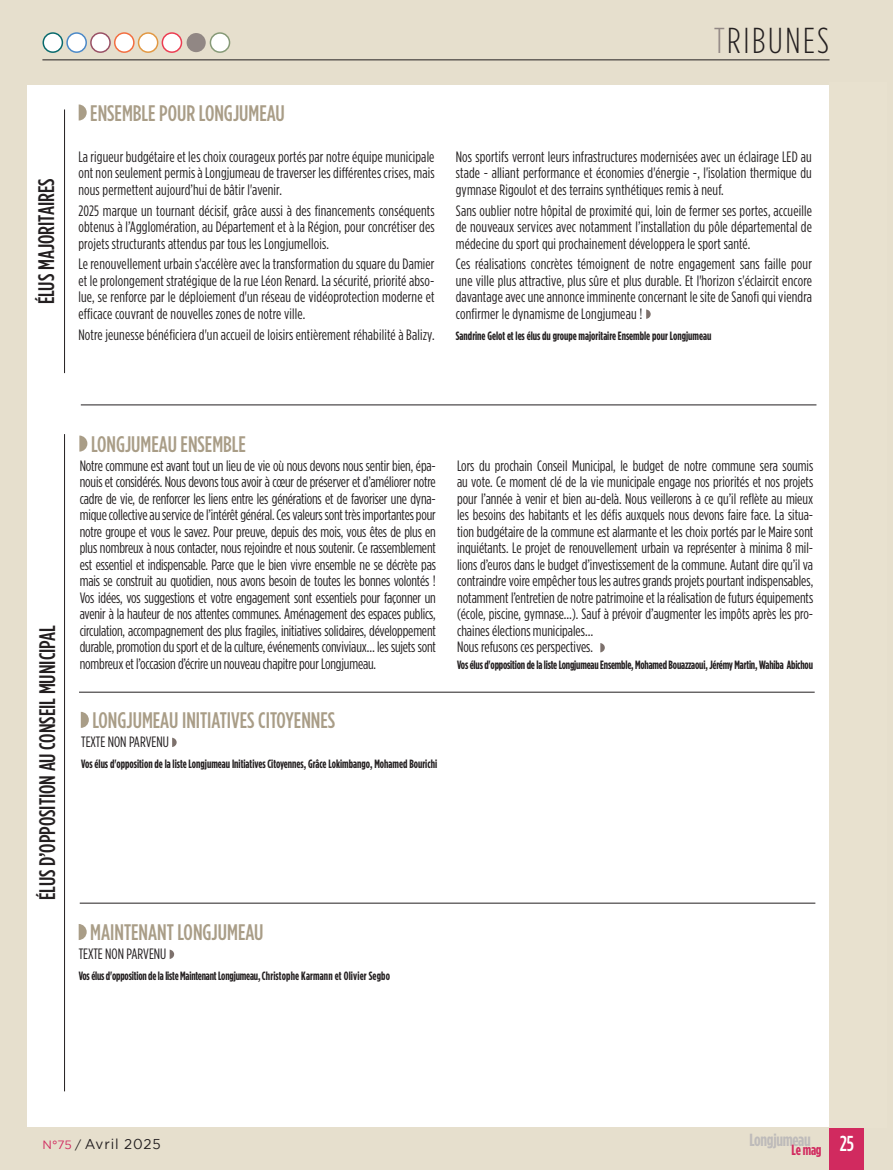
<style>
.page{position:relative;width:893px;height:1170px;background:#fff}
.page>*{position:absolute;margin:0;border:0;box-sizing:border-box;transform-origin:0 0}
.t1{font:300 36px "Gotham Condensed";letter-spacing:.07em;color:#231f20}
.t2{font:500 22.5px "Gotham Condensed";color:#a99d87}
.t3{font:500 22.5px "Gotham Condensed";color:#231f20}
.t4{font:700 17.55px "Gotham Condensed";letter-spacing:-.02em;color:#bebbba}
.Texte_courant{font:15px/16.5px "Gotham Condensed";letter-spacing:.01em;color:#231f20;text-align:justify}
.t5{font:700 14.85px "Gotham Condensed";color:#d12a5f}
.t6{font:14.25px "Gotham";letter-spacing:.06em;color:#231f20;scale:.95 1}
.Texte_courant-2{font:700 12px "Gotham Condensed";color:#231f20;scale:.95 1}
.s1{color:#918784}
.s2{font-size:12px;color:#d12a5f}
.s3{font-size:12px}
</style>
<div class="page">
<hr style="left:81px;top:404px;width:735px;height:1px;background:#231f20">
<hr style="left:64px;top:434px;width:1px;height:657px;background:#231f20">
<hr style="left:64px;top:109px;width:1px;height:264px;background:#231f20">
<hr style="left:80px;top:902px;width:735px;height:1px;background:#231f20">
<hr style="left:79px;top:691px;width:736px;height:1px;background:#231f20">
<svg style="left:79px;top:435px;width:8px;height:16px"></svg>
<svg style="left:81px;top:711px;width:8px;height:16px"></svg>
<svg style="left:79px;top:924px;width:8px;height:15px"></svg>
<svg style="left:600px;top:643px;width:5px;height:9px"></svg>
<svg style="left:172px;top:737px;width:5px;height:10px"></svg>
<svg style="left:170px;top:949px;width:4px;height:9px"></svg>
<svg style="left:79px;top:104px;width:8px;height:16px"></svg>
<svg style="left:646px;top:309px;width:5px;height:10px"></svg>
<div style="left:875px;top:82px;width:18px;height:1045px;background:#e6dfcd"></div>
<div style="left:0;top:1127px;width:893px;height:42px;background:#e6dfcd"></div>
<div style="left:0;top:0;width:893px;height:85px;background:#e6dfcd"></div>
<hr style="left:42px;top:60px;width:787px;height:1px;background:#231f20">
<div style="left:43px;top:33px;width:19px;height:19px;background:#fff;border-radius:50%"></div>
<div style="left:43px;top:32px;width:20px;height:21px;border:2px solid #096a6d;border-radius:50%"></div>
<div style="left:67px;top:33px;width:19px;height:19px;background:#fff;border-radius:50%"></div>
<div style="left:66px;top:32px;width:21px;height:21px;border:2px solid #4b89c8;border-radius:50%"></div>
<div style="left:91px;top:33px;width:19px;height:19px;background:#fff;border-radius:50%"></div>
<div style="left:90px;top:32px;width:21px;height:21px;border:2px solid #995065;border-radius:50%"></div>
<div style="left:115px;top:33px;width:19px;height:19px;background:#fff;border-radius:50%"></div>
<div style="left:114px;top:32px;width:21px;height:21px;border:2px solid #f36e40;border-radius:50%"></div>
<div style="left:139px;top:33px;width:19px;height:19px;background:#fff;border-radius:50%"></div>
<div style="left:138px;top:32px;width:20px;height:21px;border:2px solid #e29843;border-radius:50%"></div>
<div style="left:162px;top:33px;width:19px;height:19px;background:#fff;border-radius:50%"></div>
<div style="left:162px;top:32px;width:20px;height:21px;border:2px solid #ec3d52;border-radius:50%"></div>
<div style="left:187px;top:33px;width:19px;height:19px;background:#918784;border-radius:50%"></div>
<div style="left:210px;top:33px;width:20px;height:19px;background:#fff;border-radius:50%"></div>
<div style="left:210px;top:32px;width:20px;height:21px;border:2px solid #869a77;border-radius:50%"></div>
<div style="left:829px;top:1127px;width:34px;height:42px;background:#d12a5f"></div>
<div style="left:0;top:0;width:26px;height:1169px;background:#e6dfcd"></div>
<div style="left:829px;top:82px;width:57px;height:1045px;background:#e8e1cf"></div>
<p class="t3" style="left:33px;top:304px;width:128px;rotate:-90deg">ÉLUS MAJORITAIRES</p>
<p class="t2" style="left:90px;top:100px;width:196px">ENSEMBLE POUR LONGJUMEAU</p>
<p class="Texte_courant" style="left:78px;top:148px;width:358px">La rigueur budgétaire et les choix courageux portés par notre équipe municipale ont non seulement permis à Longjumeau de traverser les différentes crises, mais nous permettent aujourd’hui de bâtir l'avenir.</p>
<p class="Texte_courant" style="left:78px;top:202px;width:358px">2025 marque un tournant décisif, grâce aussi à des financements conséquents obtenus à l’Agglomération, au Département et à la Région, pour concrétiser des projets structurants attendus par tous les Longjumellois.</p>
<p class="Texte_courant" style="left:78px;top:256px;width:358px">Le renouvellement urbain s'accélère avec la transformation du square du Damier et le prolongement stratégique de la rue Léon Renard. La sécurité, priorité abso&shy;lue, se renforce par le déploiement d'un réseau de vidéoprotection moderne et efficace couvrant de nouvelles zones de notre ville.</p>
<p class="Texte_courant" style="left:78px;top:326px;width:358px">Notre jeunesse bénéficiera d'un accueil de loisirs entièrement réhabilité à Balizy.</p>
<h1 class="t1" style="left:714px;top:20px;width:117px"><span class="s1">T</span>RIBUNES</h1>
<p class="Texte_courant" style="left:456px;top:148px;width:358px">Nos sportifs verront leurs infrastructures modernisées avec un éclairage LED au stade - alliant performance et économies d'énergie -, l'isolation thermique du gymnase Rigoulot et des terrains synthétiques remis à neuf.</p>
<p class="Texte_courant" style="left:456px;top:202px;width:358px">Sans oublier notre hôpital de proximité qui, loin de fermer ses portes, accueille de nouveaux services avec notamment l’installation du pôle départemental de médecine du sport qui prochainement développera le sport santé.</p>
<p class="Texte_courant" style="left:456px;top:256px;width:358px">Ces réalisations concrètes témoignent de notre engagement sans faille pour une ville plus attractive, plus sûre et plus durable. Et l'horizon s'éclaircit encore davantage avec une annonce imminente concernant le site de Sanofi qui viendra confirmer le dynamisme de Longjumeau !</p>
<p class="Texte_courant-2" style="left:456px;top:328px;width:271px">Sandrine Gelot et les élus du groupe majoritaire Ensemble pour Longjumeau</p>
<p class="t3" style="left:34px;top:900px;width:276px;rotate:-90deg">ÉLUS D’OPPOSITION AU CONSEIL MUNICIPAL</p>
<p class="t2" style="left:91px;top:430px;width:156px">LONGJUMEAU ENSEMBLE</p>
<p class="Texte_courant" style="left:80px;top:457px;width:358px">Notre commune est avant tout un lieu de vie où nous devons nous sentir bien, épa&shy;nouis et considérés. Nous devons tous avoir à cœur de préserver et d’améliorer notre cadre de vie, de renforcer les liens entre les générations et de favoriser une dyna&shy;mique collective au service de l’intérêt général. Ces valeurs sont très importantes pour notre groupe et vous le savez. Pour preuve, depuis des mois, vous êtes de plus en plus nombreux à nous contacter, nous rejoindre et nous soutenir. Ce rassemblement est essentiel et indispensable. Parce que le bien vivre ensemble ne se décrète pas mais se construit au quotidien, nous avons besoin de toutes les bonnes volontés !<br>Vos idées, vos suggestions et votre engagement sont essentiels pour façonner un avenir à la hauteur de nos attentes communes. Aménagement des espaces publics, circulation, accompagnement des plus fragiles, initiatives solidaires, développement durable, promotion du sport et de la culture, événements conviviaux… les sujets sont nombreux et l’occasion d’écrire un nouveau chapitre pour Longjumeau.</p>
<p class="Texte_courant" style="left:457px;top:457px;width:358px">Lors du prochain Conseil Municipal, le budget de notre commune sera soumis au vote. Ce moment clé de la vie municipale engage nos priorités et nos projets pour l’année à venir et bien au-delà. Nous veillerons à ce qu’il reflète au mieux les besoins des habitants et les défis auxquels nous devons faire face. La situa&shy;tion budgétaire de la commune est alarmante et les choix portés par le Maire sont inquiétants. Le projet de renouvellement urbain va représenter à minima 8 mil&shy;lions d’euros dans le budget d’investissement de la commune. Autant dire qu’il va contraindre voire empêcher tous les autres grands projets pourtant indispensables, notamment l’entretien de notre patrimoine et la réalisation de futurs équipements (école, piscine, gymnase…). Sauf à prévoir d’augmenter les impôts après les pro&shy;chaines élections municipales…</p>
<p class="Texte_courant" style="left:457px;top:638px;width:137px">Nous refusons ces perspectives.</p>
<p class="Texte_courant-2" style="left:457px;top:657px;width:376px">Vos élus d'opposition de la liste Longjumeau Ensemble, Mohamed Bouazzaoui, Jérémy Martin, Wahiba Abichou</p>
<p class="t2" style="left:92px;top:707px;width:244px">LONGJUMEAU INITIATIVES CITOYENNES</p>
<p class="Texte_courant" style="left:81px;top:733px;width:89px">TEXTE NON PARVENU</p>
<p class="Texte_courant-2" style="left:81px;top:756px;width:376px">Vos élus d'opposition de la liste Longjumeau Initiatives Citoyennes, Grâce Lokimbango, Mohamed Bourichi</p>
<p class="t2" style="left:90px;top:919px;width:175px">MAINTENANT LONGJUMEAU</p>
<p class="Texte_courant" style="left:79px;top:945px;width:89px">TEXTE NON PARVENU</p>
<p class="Texte_courant-2" style="left:79px;top:968px;width:329px">Vos élus d'opposition de la liste Maintenant Longjumeau, Christophe Karmann et Olivier Segbo</p>
<p class="t6" style="left:43px;top:1135px;width:126px"><span class="s2">N°75</span> <span class="s3">/</span> Avril 2025</p>
<p class="t4" style="left:749px;top:1129px;width:63px">Longjumeau</p>
<p class="t5" style="left:792px;top:1140px;width:64px">Le mag <sup>25</sup></p>
</div>
